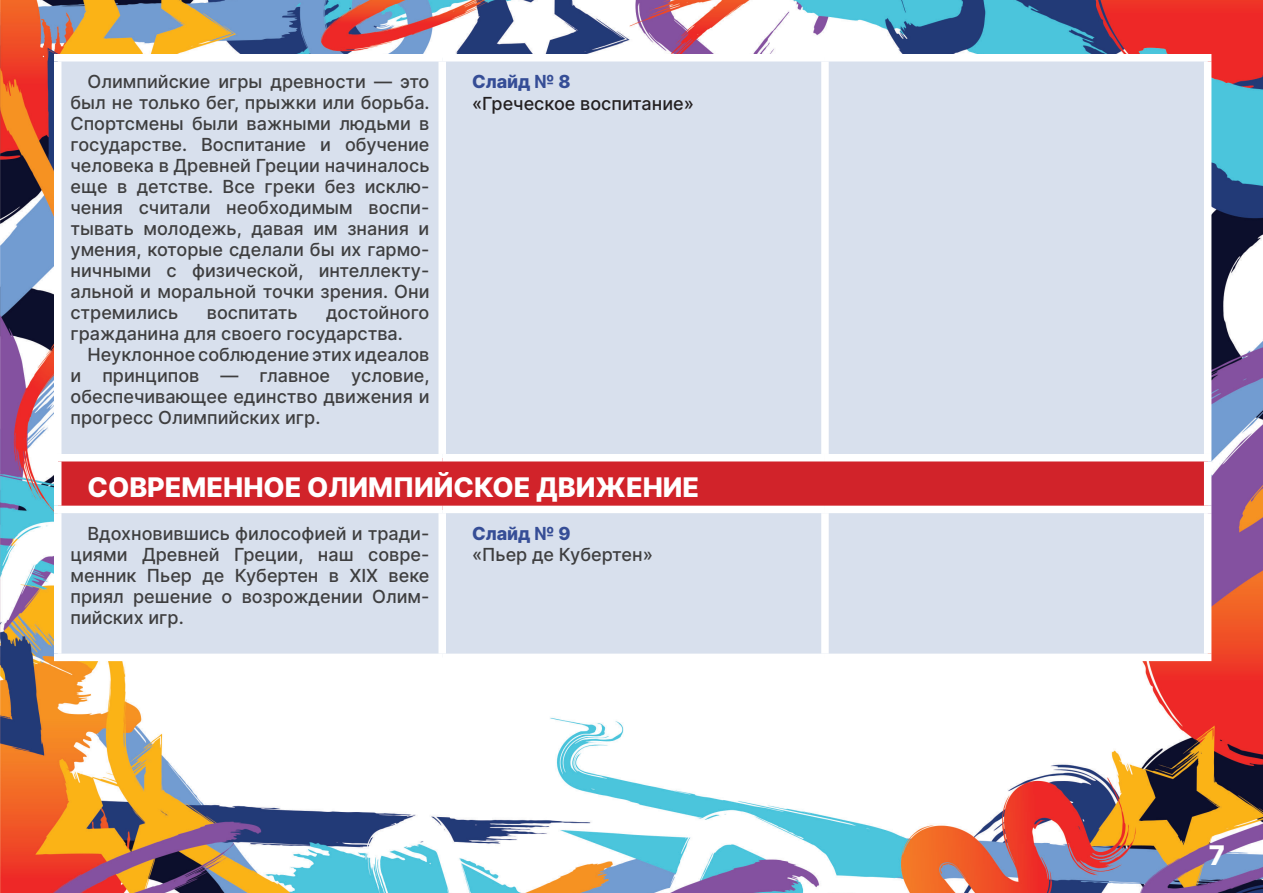
<style>
.page{position:relative;width:1263px;height:893px;background:#fff}
.page>*{position:absolute;margin:0;border:0;box-sizing:border-box;transform-origin:0 0}
.t1{font:800 27px "Inter";color:#fff}
.t2{font:500 18px/21px "Inter";color:#3e3e3f;text-align:justify}
.t3{font:500 18px "Inter";color:#231f20}
.t4{font:800 18px "Inter";color:#354d96}
</style>
<div class="page">
<img style="left:0;top:0;width:1263px;height:893px">
<div style="left:62px;top:62px;width:1142px;height:592px;background:#d8e0ed"></div>
<div style="left:58px;top:458px;width:1150px;height:51px;background:#d1232a"></div>
<div style="left:54px;top:54px;width:388px;height:8px;background:#fff"></div>
<div style="left:442px;top:54px;width:383px;height:8px;background:#fff"></div>
<div style="left:438px;top:62px;width:8px;height:392px;background:#fff"></div>
<div style="left:825px;top:54px;width:386px;height:8px;background:#fff"></div>
<div style="left:821px;top:62px;width:8px;height:392px;background:#fff"></div>
<div style="left:54px;top:454px;width:388px;height:7px;background:#fff"></div>
<div style="left:442px;top:454px;width:383px;height:7px;background:#fff"></div>
<div style="left:825px;top:454px;width:386px;height:7px;background:#fff"></div>
<div style="left:54px;top:506px;width:388px;height:7px;background:#fff"></div>
<div style="left:442px;top:506px;width:383px;height:7px;background:#fff"></div>
<div style="left:438px;top:513px;width:8px;height:141px;background:#fff"></div>
<div style="left:825px;top:506px;width:386px;height:7px;background:#fff"></div>
<div style="left:821px;top:513px;width:8px;height:141px;background:#fff"></div>
<div style="left:54px;top:654px;width:388px;height:7px;background:#fff"></div>
<div style="left:442px;top:654px;width:383px;height:7px;background:#fff"></div>
<div style="left:825px;top:654px;width:386px;height:7px;background:#fff"></div>
<div style="left:54px;top:62px;width:8px;height:392px;background:#fff"></div>
<div style="left:1204px;top:62px;width:7px;height:392px;background:#fff"></div>
<div style="left:54px;top:461px;width:8px;height:45px;background:#fff"></div>
<div style="left:1204px;top:461px;width:7px;height:45px;background:#fff"></div>
<div style="left:54px;top:513px;width:8px;height:141px;background:#fff"></div>
<div style="left:1204px;top:513px;width:7px;height:141px;background:#fff"></div>
<p class="t2" style="left:71px;top:71px;width:361px;text-indent:17px">Олимпийские игры древности — это был не только бег, прыжки или борьба.<br>Спортсмены были важными людьми в государстве. Воспитание и обучение человека в Древней Греции начиналось еще в детстве. Все греки без исклю&shy;чения считали необходимым воспи&shy;тывать молодежь, давая им знания и умения, которые сделали бы их гармо&shy;ничными с физической, интеллекту&shy;альной и моральной точки зрения. Они стремились</p>
<p class="t2" style="left:71px;top:302px;width:360px;text-indent:256px">достойного гражданина для своего государства.</p>
<p class="t2" style="left:71px;top:344px;width:361px;text-indent:17px">Неуклонное соблюдение этих идеалов и принципов — главное условие, обеспечивающее единство движения и прогресс Олимпийских игр.</p>
<p class="t2" style="left:207px;top:302px;width:92px">воспитать</p>
<p class="t4" style="left:472px;top:68px;width:100px">Слайд № 8</p>
<p class="t3" style="left:472px;top:90px;width:223px">«Греческое воспитание»</p>
<p class="t1" style="left:88px;top:467px;width:613px">СОВРЕМЕННОЕ ОЛИМПИЙСКОЕ ДВИЖЕНИЕ</p>
<p class="t2" style="left:71px;top:522px;width:360px;text-indent:17px">Вдохновившись философией и тради&shy;циями Древней Греции, наш совре&shy;менник Пьер де Кубертен в XIX веке приял решение о возрождении Олим&shy;пийских игр.</p>
<p class="t4" style="left:472px;top:520px;width:100px">Слайд № 9</p>
<p class="t2" style="left:472px;top:543px;width:182px">«Пьер де Кубертен»</p>
<h1 class="t1" style="left:1209px;top:836px;width:18px">7</h1>
</div>
